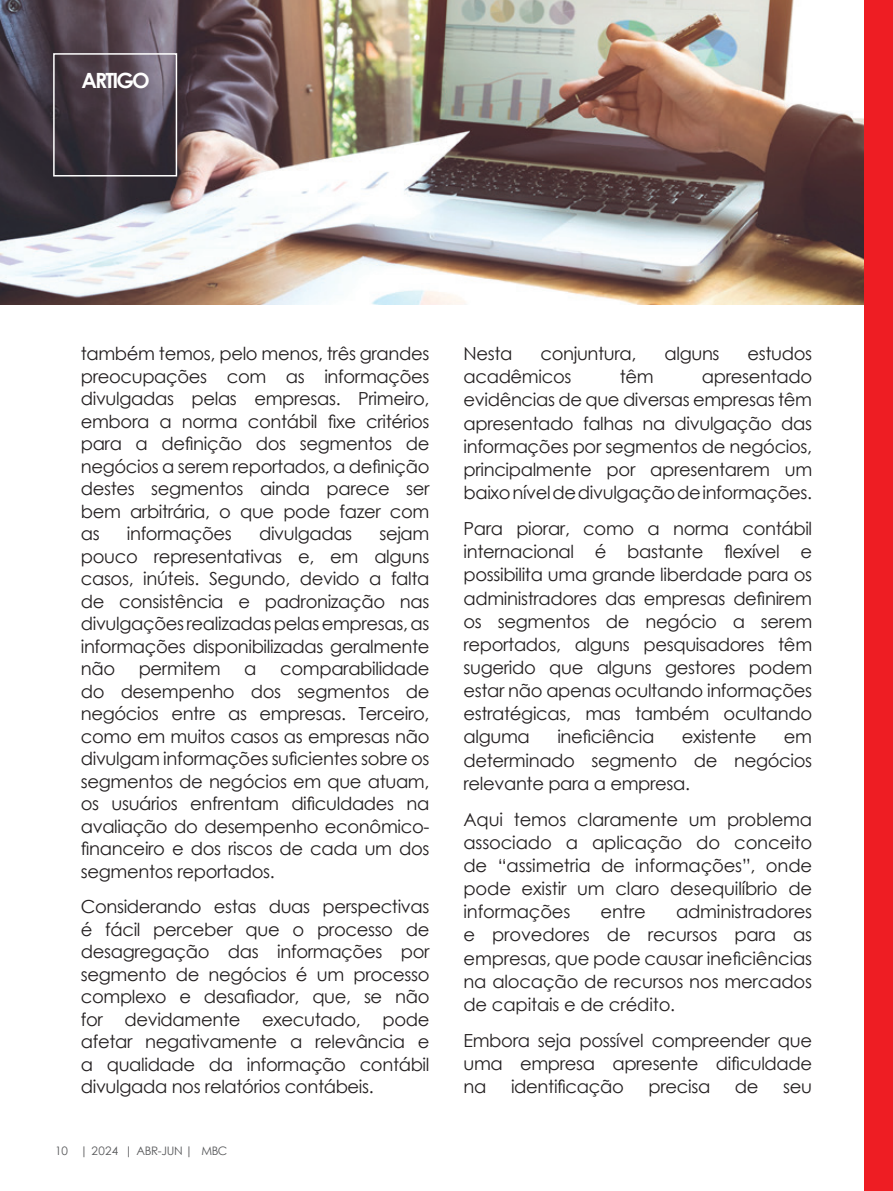
<style>
.page{position:relative;width:893px;height:1191px;background:#fff}
.page>*{position:absolute;margin:0;border:0;box-sizing:border-box;transform-origin:0 0}
.t1{font:700 21px "Century Gothic";letter-spacing:-.09em;color:#fff}
.t2{font:18px/22.5px "Century Gothic";letter-spacing:-.02em;color:#231f20;text-align:justify}
.t3{font:11.7px "Century Gothic";letter-spacing:-.03em;color:#57585a}
</style>
<div class="page">
<img style="left:0;top:0;width:864px;height:304px">
<div style="left:864px;top:0;width:29px;height:1191px;background:#ee1d23"></div>
<div style="left:53px;top:53px;width:124px;height:123px;border:2px solid #fff"></div>
<p class="t1" style="left:82px;top:65px;width:70px">ARTIGO</p>
<p class="t2" style="left:81px;top:342px;width:350px">também temos, pelo menos, três grandes preocupações com as informações divulgadas pelas empresas. Primeiro, embora a norma contábil fixe critérios para a definição dos segmentos de negócios a serem reportados, a definição destes segmentos ainda parece ser bem arbitrária, o que pode fazer com as</p>
<p class="t2" style="left:81px;top:522px;width:350px;text-indent:299px">sejam pouco representativas e, em alguns casos, inúteis. Segundo, devido a falta de consistência e padronização nas divulgações realizadas pelas empresas, as informações disponibilizadas geralmente não</p>
<p class="t2" style="left:127px;top:522px;width:107px">informações</p>
<p class="t2" style="left:259px;top:522px;width:95px">divulgadas</p>
<p class="t2" style="left:81px;top:657px;width:350px;text-indent:199px">comparabilidade do desempenho dos segmentos de negócios entre as empresas. Terceiro, como em muitos casos as empresas não divulgam informações suficientes sobre os segmentos de negócios em que atuam, os usuários enfrentam dificuldades na avaliação do desempenho econômico&shy;financeiro e dos riscos de cada um dos segmentos reportados.</p>
<p class="t2" style="left:81px;top:895px;width:350px">Considerando estas duas perspectivas é fácil perceber que o processo de desagregação das informações por segmento de negócios é um processo complexo e desafiador, que, se não for devidamente executado, pode afetar negativamente a relevância e a qualidade da informação contábil divulgada nos relatórios contábeis.</p>
<p class="t2" style="left:139px;top:657px;width:84px">permitem</p>
<p class="t2" style="left:244px;top:657px;width:14px">a</p>
<p class="t3" style="left:55px;top:1142px;width:173px">10 | 2024 | ABR-JUN | MBC</p>
<p class="t2" style="left:463px;top:342px;width:50px">Nesta</p>
<p class="t2" style="left:540px;top:342px;width:98px">conjuntura,</p>
<p class="t2" style="left:664px;top:342px;width:57px">alguns</p>
<p class="t2" style="left:747px;top:342px;width:66px">estudos</p>
<p class="t2" style="left:463px;top:365px;width:109px">acadêmicos</p>
<p class="t2" style="left:620px;top:365px;width:35px">têm</p>
<p class="t2" style="left:463px;top:365px;width:350px;line-height:23.1px;text-indent:238px">apresentado evidências de que diversas empresas têm apresentado falhas na divulgação das informações por segmentos de negócios, principalmente por apresentarem um baixo nível de divulgação de informações.</p>
<p class="t2" style="left:463px;top:517px;width:350px;line-height:23.1px">Para piorar, como a norma contábil internacional é bastante flexível e possibilita uma grande liberdade para os administradores das empresas definirem os segmentos de negócio a serem reportados, alguns pesquisadores têm sugerido que alguns gestores podem estar não apenas ocultando informações estratégicas, mas também ocultando alguma</p>
<p class="t2" style="left:557px;top:725px;width:98px">ineficiência</p>
<p class="t2" style="left:682px;top:725px;width:76px">existente</p>
<p class="t2" style="left:463px;top:725px;width:350px;line-height:23.1px;text-indent:320px">em determinado segmento de negócios relevante para a empresa.</p>
<p class="t2" style="left:463px;top:807px;width:350px;line-height:23.1px">Aqui temos claramente um problema associado a aplicação do conceito de “assimetria de informações”, onde pode existir um claro desequilíbrio de informações</p>
<p class="t2" style="left:463px;top:900px;width:350px;line-height:23.1px;text-indent:212px">administradores e provedores de recursos para as empresas, que pode causar ineficiências na alocação de recursos nos mercados de capitais e de crédito.</p>
<p class="t2" style="left:463px;top:1028px;width:350px;line-height:23.1px">Embora seja possível compreender que uma empresa apresente dificuldade na</p>
<p class="t2" style="left:601px;top:900px;width:47px">entre</p>
<p class="t2" style="left:511px;top:1075px;width:114px">identificação</p>
<p class="t2" style="left:648px;top:1075px;width:63px">precisa</p>
<p class="t2" style="left:735px;top:1075px;width:25px">de</p>
<p class="t2" style="left:783px;top:1075px;width:30px">seu</p>
</div>
